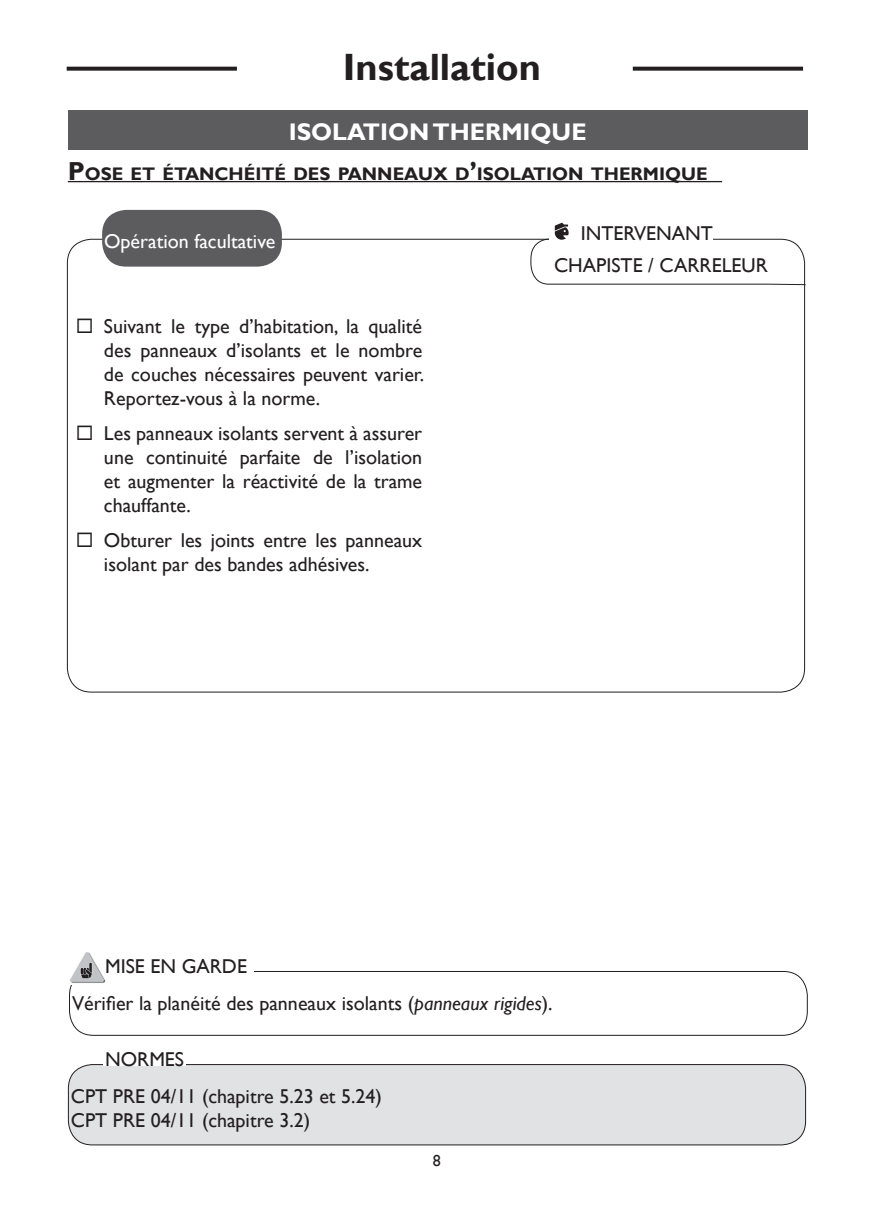
<style>
.page{position:relative;width:874px;height:1214px;background:#fff}
.page>*{position:absolute;margin:0;border:0;box-sizing:border-box;transform-origin:0 0}
.t1{font:700 38px "Gill Sans";color:#231f20}
.TITRE_2{font:700 24px "Gill Sans";color:#fff}
.TEXTE{font:20px/24px "Gill Sans";color:#231f20;text-align:justify}
.TEXTE-2{font:20px "Gill Sans";color:#fff}
.TITRE_3{font:700 18.2px "Gill Sans";color:#231f20}
.t2{font:16px "Gill Sans";color:#231f20}
.s1{font-size:26px}
.s2{font-style:italic}
</style>
<div class="page">
<svg style="left:632px;top:67px;width:170px;height:4px"></svg>
<svg style="left:67px;top:67px;width:170px;height:4px"></svg>
<div style="left:68px;top:111px;width:738px;height:39px;background:#5c5c5f"></div>
<hr style="left:68px;top:181px;width:653px;height:1px;background:#231f20">
<div style="left:68px;top:1064px;width:737px;height:80px;background:#e1e2e4;border-radius:24px"></div>
<div style="left:68px;top:1063px;width:737px;height:82px;border:1px solid #231f20;border-radius:24px"></div>
<div style="left:103px;top:1051px;width:82px;height:14px;background:#fff"></div>
<div style="left:69px;top:970px;width:738px;height:65px;border:1px solid #231f20;border-radius:24px"></div>
<div style="left:67px;top:950px;width:186px;height:34px;background:#fff"></div>
<img style="left:70px;top:952px;width:35px;height:31px">
<svg style="left:529px;top:223px;width:277px;height:62px"></svg>
<div style="left:102px;top:210px;width:180px;height:56px;background:#5c5c5f;border-radius:24px"></div>
<h1 class="t1" style="left:343px;top:44px;width:199px">Installation</h1>
<p class="TITRE_2" style="left:288px;top:117px;width:299px">ISOLATION THERMIQUE</p>
<p class="TITRE_3" style="left:68px;top:162px;width:641px"><span class="s1">P</span>OSE ET ÉTANCHÉITÉ DES PANNEAUX D<span class="s1">’</span>ISOLATION THERMIQUE</p>
<p class="TEXTE-2" style="left:104px;top:229px;width:172px">Opération facultative</p>
<p class="TEXTE" style="left:104px;top:314px;width:319px">Suivant le type d’habitation, la qualité des panneaux d’isolants et le nombre de couches nécessaires peuvent varier.<br>Reportez-vous à la norme.</p>
<p class="TEXTE" style="left:104px;top:421px;width:319px">Les panneaux isolants servent à assurer une continuité parfaite de l’isolation et augmenter la réactivité de la trame chauffante.</p>
<p class="TEXTE" style="left:104px;top:529px;width:319px">Obturer les joints entre les panneaux isolant par des bandes adhésives.</p>
<p class="TEXTE" style="left:580px;top:221px;width:133px">INTERVENANT</p>
<p class="TEXTE" style="left:554px;top:253px;width:215px">CHAPISTE / CARRELEUR</p>
<p class="TEXTE" style="left:105px;top:954px;width:143px">MISE EN GARDE</p>
<p class="TEXTE" style="left:72px;top:991px;width:480px">Vérifier la planéité des panneaux isolants (<span class="s2">panneaux rigides</span>).</p>
<p class="TEXTE" style="left:105px;top:1047px;width:80px">NORMES</p>
<p class="TEXTE" style="left:71px;top:1084px;width:312px">CPT PRE 04/11 (chapitre 5.23 et 5.24)</p>
<p class="TEXTE" style="left:71px;top:1108px;width:241px">CPT PRE 04/11 (chapitre 3.2)</p>
<p class="t2" style="left:433px;top:1150px;width:9px">8</p>
</div>
